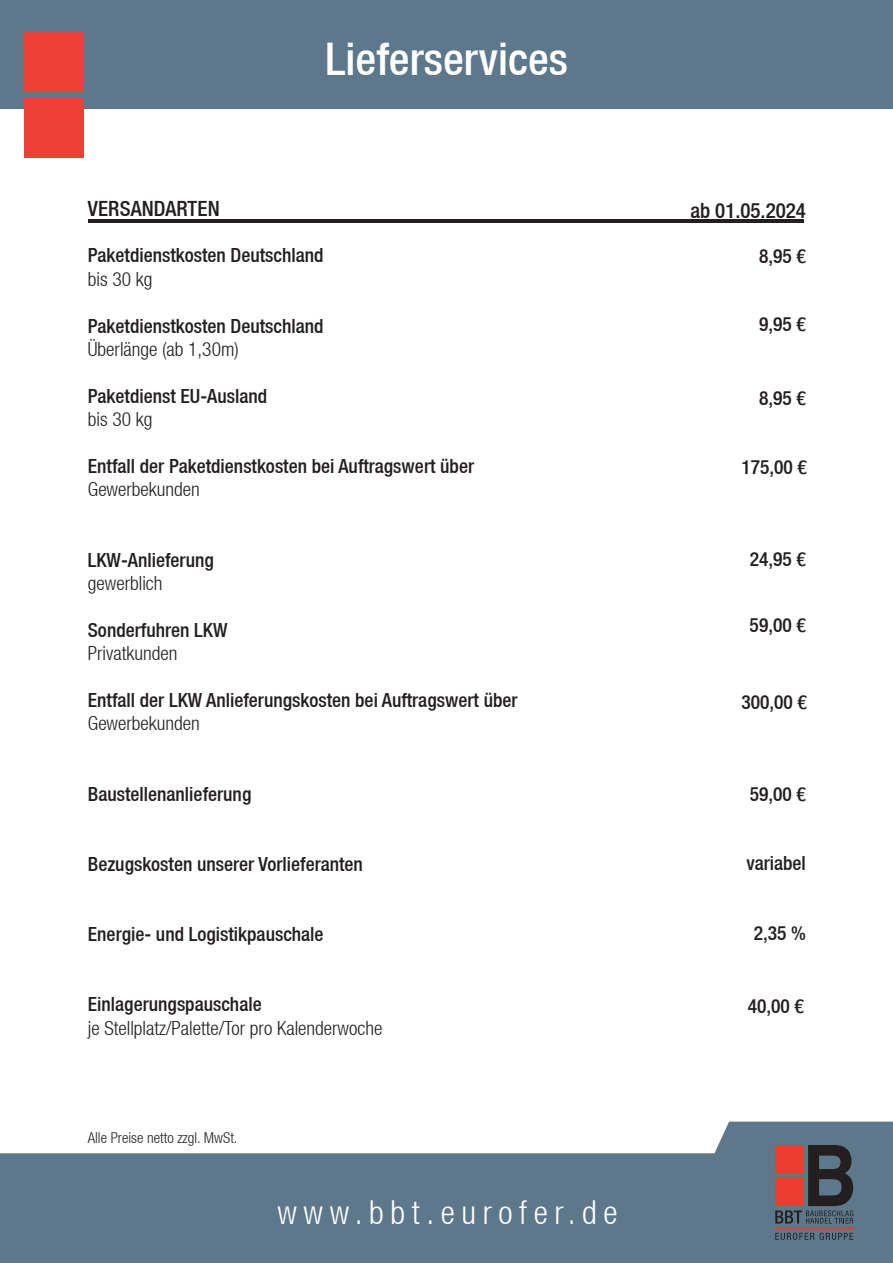
<style>
.page{position:relative;width:893px;height:1263px;background:#fff}
.page>*{position:absolute;margin:0;border:0;box-sizing:border-box;transform-origin:0 0}
.t1{font:500 condensed 45px "Helvetica Neue LT";color:#fff}
.t2{font:300 condensed 33px "Helvetica Neue LT";letter-spacing:.2em;color:#fff}
.t3{font:500 condensed 21px "Helvetica Neue LT";letter-spacing:.005em;color:#231f20}
.t4{font:500 condensed 19.5px "Helvetica Neue LT";color:#231f20}
.t5{font:300 condensed 19.5px "Helvetica Neue LT";color:#231f20}
.t6{font:300 condensed 15px "Helvetica Neue LT";color:#231f20}
</style>
<div class="page">
<div style="left:0;top:0;width:893px;height:108px;background:#5d788a"></div>
<div style="left:23px;top:32px;width:60px;height:60px;background:#ec4037"></div>
<div style="left:24px;top:99px;width:60px;height:59px;background:#ec4037"></div>
<svg style="left:0;top:1121px;width:893px;height:142px;fill:#5d788a"></svg>
<svg style="left:775px;top:1145px;width:78px;height:78px"></svg>
<svg style="left:775px;top:1233px;width:78px;height:7px"></svg>
<hr style="left:775px;top:1228px;width:78px;height:2px;background:#ee3b32">
<hr style="left:88px;top:219px;width:716px;height:3px;background:#231f20">
<h1 class="t1" style="left:326px;top:32px;width:244px">Lieferservices</h1>
<p class="t3" style="left:88px;top:196px;width:133px">VERSANDARTEN</p>
<p class="t4" style="left:88px;top:244px;width:237px">Paketdienstkosten Deutschland</p>
<p class="t5" style="left:88px;top:268px;width:66px">bis 30 kg</p>
<p class="t4" style="left:88px;top:314px;width:237px">Paketdienstkosten Deutschland</p>
<p class="t5" style="left:88px;top:338px;width:152px">Überlänge (ab 1,30m)</p>
<p class="t4" style="left:88px;top:384px;width:181px">Paketdienst EU-Ausland</p>
<p class="t5" style="left:88px;top:408px;width:66px">bis 30 kg</p>
<p class="t4" style="left:88px;top:454px;width:388px">Entfall der Paketdienstkosten bei Auftragswert über</p>
<p class="t5" style="left:88px;top:478px;width:113px">Gewerbekunden</p>
<p class="t4" style="left:88px;top:548px;width:128px">LKW-Anlieferung</p>
<p class="t5" style="left:88px;top:572px;width:76px">gewerblich</p>
<p class="t4" style="left:88px;top:618px;width:141px">Sonderfuhren LKW</p>
<p class="t5" style="left:88px;top:642px;width:91px">Privatkunden</p>
<p class="t4" style="left:88px;top:688px;width:431px">Entfall der LKW Anlieferungskosten bei Auftragswert über</p>
<p class="t5" style="left:88px;top:712px;width:113px">Gewerbekunden</p>
<p class="t4" style="left:88px;top:782px;width:165px">Baustellenanlieferung</p>
<p class="t4" style="left:88px;top:852px;width:277px">Bezugskosten unserer Vorlieferanten</p>
<p class="t4" style="left:88px;top:922px;width:237px">Energie- und Logistikpauschale</p>
<p class="t4" style="left:88px;top:993px;width:175px">Einlagerungspauschale</p>
<p class="t5" style="left:88px;top:1016px;width:296px">je Stellplatz/Palette/Tor pro Kalenderwoche</p>
<p class="t6" style="left:88px;top:1129px;width:151px">Alle Preise netto zzgl. MwSt.</p>
<h2 class="t2" style="left:277px;top:1194px;width:342px">www.bbt.eurofer.de</h2>
<p class="t3" style="left:690px;top:198px;width:117px">ab 01.05.2024</p>
<p class="t4" style="left:759px;top:244px;width:48px">8,95 €</p>
<p class="t4" style="left:759px;top:313px;width:48px">9,95 €</p>
<p class="t4" style="left:759px;top:387px;width:48px">8,95 €</p>
<p class="t4" style="left:741px;top:455px;width:67px">175,00 €</p>
<p class="t4" style="left:750px;top:547px;width:58px">24,95 €</p>
<p class="t4" style="left:750px;top:614px;width:58px">59,00 €</p>
<p class="t4" style="left:741px;top:690px;width:67px">300,00 €</p>
<p class="t4" style="left:750px;top:782px;width:58px">59,00 €</p>
<p class="t4" style="left:747px;top:851px;width:61px">variabel</p>
<p class="t4" style="left:754px;top:921px;width:54px">2,35 %</p>
<p class="t4" style="left:748px;top:994px;width:58px">40,00 €</p>
</div>
